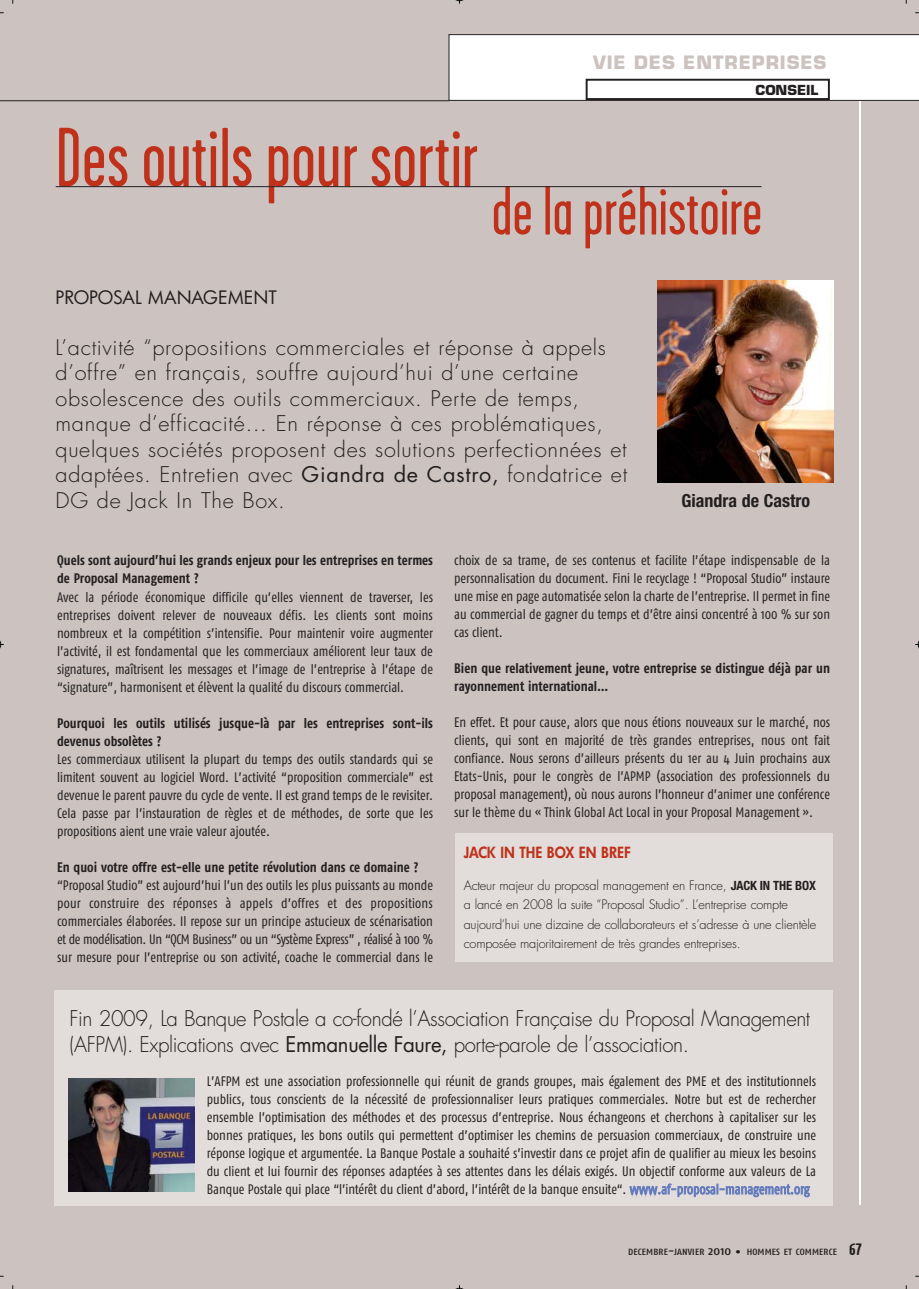
<style>
.page{position:relative;width:919px;height:1289px;background:#fff}
.page>*{position:absolute;margin:0;border:0;box-sizing:border-box;transform-origin:0 0}
.t1{font:84px "Garage Gothic";letter-spacing:.005em;color:#bf311a}
.t2{font:69px "Garage Gothic";letter-spacing:.005em;color:#bf311a}
.t3{font:300 21px/25.5px "Futura";letter-spacing:.03em;color:#231f20}
.t4{font:300 21px/25.5px "Futura";letter-spacing:-.02em;color:#231f20}
.t5{font:18px "Futura";color:#231f20}
.t6{font:700 18px "Eurostile";letter-spacing:.05em;color:#ccc2c0}
.t7{font:700 condensed 18px "Helvetica Neue";color:#231f20}
.t8{font:800 15px "Futura";color:#bf311a;scale:.95 1}
.t9{font:13.8px/18px "Fago Co";color:#231f20;text-align:justify}
.t10{font:700 13.8px/18px "Fago Co";color:#231f20}
.t11{font:700 13.5px "Eurostile";color:#231f20}
.t12{font:300 12.75px/19.5px "Futura";letter-spacing:-.02em;color:#231f20}
.t13{font:9px "Fago Co Med";letter-spacing:.01em;color:#231f20;scale:1.15 1}
.s1{font-weight:400}
.s2{font-family:"Helvetica Neue";font-weight:700;font-stretch:condensed}
.s3{color:#657bbc}
.s4{font-size:12px}
.s5{font-size:16.5px}
.s6{font-family:"Garage Gothic";font-weight:700;font-size:16.5px}
</style>
<div class="page">
<div style="left:0;top:0;width:918px;height:1288px;background:#ccc2c0"></div>
<svg style="left:448px;top:34px;width:470px;height:67px;background:#f6f5f5"></svg>
<div style="left:586px;top:80px;width:242px;height:19px;background:#fff"></div>
<div style="left:585px;top:79px;width:244px;height:21px;border:2px solid #231f20"></div>
<hr style="left:858px;top:101px;width:2px;height:1103px;background:#fff">
<hr style="left:0;top:100px;width:449px;height:1px;background:#231f20">
<div style="left:455px;top:833px;width:378px;height:129px;background:#e2ddda"></div>
<div style="left:54px;top:990px;width:779px;height:215px;background:#e2ddda"></div>
<hr style="left:56px;top:186px;width:705px;height:1px;background:#231f20">
<img style="left:657px;top:281px;width:176px;height:201px">
<img style="left:68px;top:1078px;width:126px;height:113px">
<svg style="left:455px;top:0;width:9px;height:4px"></svg>
<svg style="left:0;top:640px;width:4px;height:9px"></svg>
<h1 class="t1" style="left:56px;top:108px;width:423px">Des outils pour sortir</h1>
<h3 class="t6" style="left:593px;top:56px;width:235px">VIE DES ENTREPRISES</h3>
<p class="t11" style="left:755px;top:84px;width:64px">CONSEIL</p>
<h2 class="t2" style="left:491px;top:170px;width:272px">de la préhistoire</h2>
<h3 class="t5" style="left:56px;top:288px;width:223px">PROPOSAL MANAGEMENT</h3>
<p class="t3" style="left:56px;top:336px;width:573px">L’activité “propositions commerciales et réponse à appels d’offre” en français, souffre aujourd’hui d’une certaine obsolescence des outils commerciaux. Perte de temps, manque d’efficacité… En réponse à ces problématiques, quelques sociétés proposent des solutions perfectionnées et adaptées. Entretien avec <span class="s1">Giandra de Castro,</span> fondatrice et DG de Jack In The Box.</p>
<h3 class="t7" style="left:681px;top:494px;width:130px">Giandra de Castro</h3>
<p class="t10" style="left:57px;top:553px;width:377px">Quels sont aujourd’hui les grands enjeux pour les entreprises en termes de Proposal Management ?</p>
<p class="t9" style="left:57px;top:589px;width:377px">Avec la période économique difficile qu’elles viennent de traverser, les entreprises doivent relever de nouveaux défis. Les clients sont moins nombreux et la compétition s’intensifie. Pour maintenir voire augmenter l’activité, il est fondamental que les commerciaux améliorent leur taux de signatures, maîtrisent les messages et l’image de l’entreprise à l’étape de “signature”, harmonisent et élèvent la qualité du discours commercial.</p>
<p class="t10" style="left:57px;top:715px;width:377px">Pourquoi les outils utilisés jusque-là par les entreprises sont-ils devenus obsolètes ?</p>
<p class="t9" style="left:57px;top:751px;width:377px">Les commerciaux utilisent la plupart du temps des outils standards qui se limitent souvent au logiciel Word. L’activité “proposition commerciale” est devenue le parent pauvre du cycle de vente. Il est grand temps de le revisiter.<br>Cela passe par l’instauration de règles et de méthodes, de sorte que les propositions aient une vraie valeur ajoutée.</p>
<p class="t10" style="left:57px;top:859px;width:362px">En quoi votre offre est-elle une petite révolution dans ce domaine ?</p>
<p class="t9" style="left:57px;top:877px;width:377px">“Proposal Studio” est aujourd’hui l’un des outils les plus puissants au monde pour construire des réponses à appels d’offres et des propositions commerciales élaborées. Il repose sur un principe astucieux de scénarisation et de modélisation. Un “QCM Business” ou un “Système Express” , réalisé à 100 % sur mesure pour l’entreprise ou son activité, coache le commercial dans le</p>
<p class="t9" style="left:454px;top:552px;width:377px">choix de sa trame, de ses contenus et facilite l’étape indispensable de la personnalisation du document. Fini le recyclage ! “Proposal Studio” instaure une mise en page automatisée selon la charte de l’entreprise. Il permet in fine au commercial de gagner du temps et d’être ainsi concentré à 100 % sur son cas client.</p>
<p class="t10" style="left:454px;top:660px;width:377px">Bien que relativement jeune, votre entreprise se distingue déjà par un rayonnement international…</p>
<p class="t9" style="left:454px;top:714px;width:377px">En effet. Et pour cause, alors que nous étions nouveaux sur le marché, nos clients, qui sont en majorité de très grandes entreprises, nous ont fait confiance. Nous serons d’ailleurs présents du 1er au 4 Juin prochains aux Etats-Unis, pour le congrès de l’APMP (association des professionnels du proposal management), où nous aurons l’honneur d’animer une conférence sur le thème du « Think Global Act Local in your Proposal Management ».</p>
<p class="t8" style="left:463px;top:845px;width:177px">JACK IN THE BOX EN BREF</p>
<p class="t12" style="left:463px;top:876px;width:354px">Acteur majeur du proposal management en France, <span class="s2">JACK IN THE BOX </span>a lancé en 2008 la suite “Proposal Studio”. L’entreprise compte aujourd’hui une dizaine de collaborateurs et s’adresse à une clientèle composée majoritairement de très grandes entreprises.</p>
<h3 class="t4" style="left:70px;top:1007px;width:742px">Fin 2009, La Banque Postale a co-fondé l’Association Française du Proposal Management (AFPM). Explications avec <span class="s1">Emmanuelle Faure,</span> porte-parole de l’association.</h3>
<p class="t9" style="left:207px;top:1073px;width:611px">L’AFPM est une association professionnelle qui réunit de grands groupes, mais également des PME et des institutionnels publics, tous conscients de la nécessité de professionnaliser leurs pratiques commerciales. Notre but est de rechercher ensemble l’optimisation des méthodes et des processus d’entreprise. Nous échangeons et cherchons à capitaliser sur les bonnes pratiques, les bons outils qui permettent d’optimiser les chemins de persuasion commerciaux, de construire une réponse logique et argumentée. La Banque Postale a souhaité s’investir dans ce projet afin de qualifier au mieux les besoins du client et lui fournir des réponses adaptées à ses attentes dans les délais exigés. Un objectif conforme aux valeurs de La Banque Postale qui place “l’intérêt du client d’abord, l’intérêt de la banque ensuite“. <span class="s3">www.af-proposal-management.org</span></p>
<p class="t13" style="left:628px;top:1248px;width:204px">DECEMBRE<span class="s4">-</span>JANVIER <span class="s4">2010</span> <span class="s5">•</span> HOMMES ET COMMERCE <span class="s6">67</span></p>
</div>
